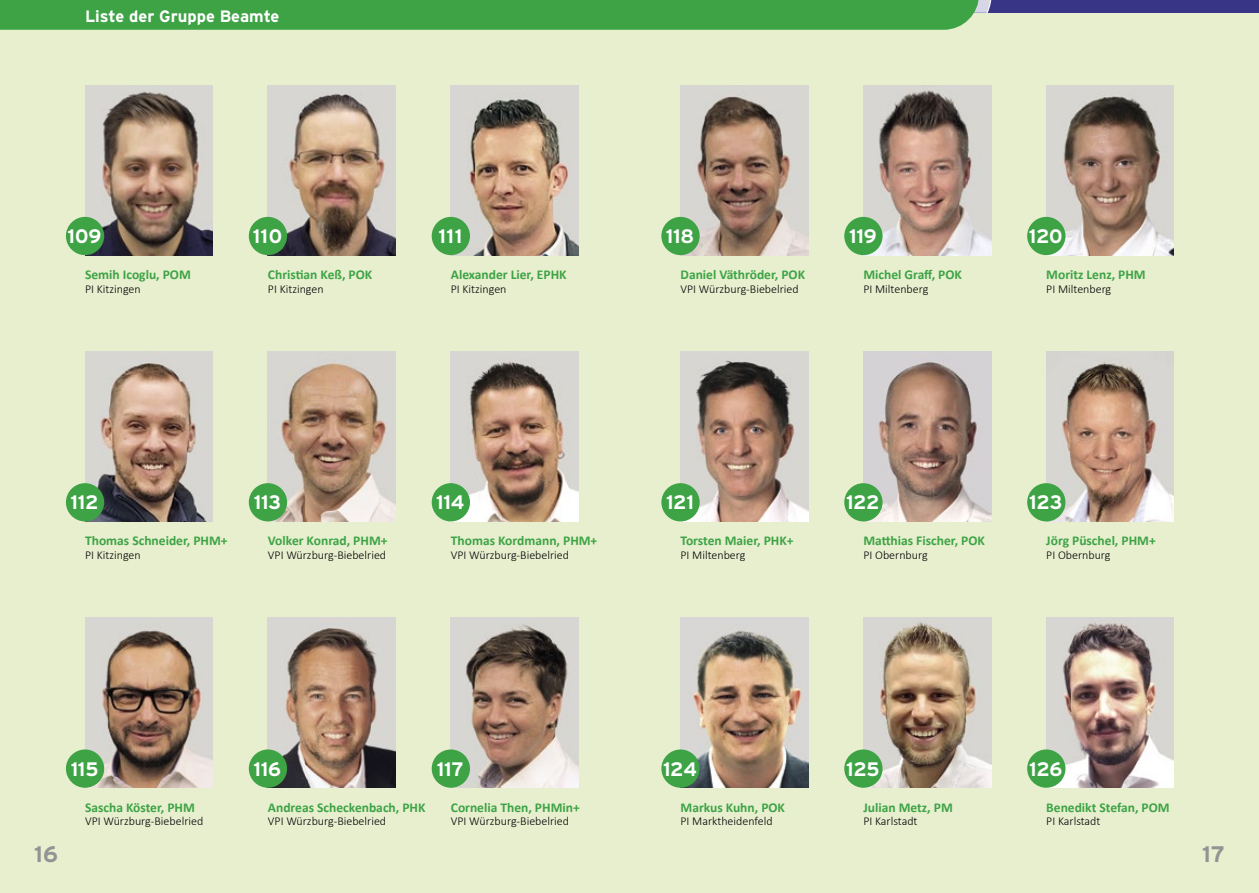
<style>
.page{position:relative;width:1259px;height:893px;background:#e7efcf}
.page>*{position:absolute;margin:0;border:0;box-sizing:border-box;transform-origin:0 0}
.t1{font:700 22.5px "Interstate";color:#939393}
.t2{font:700 19.5px "Interstate";letter-spacing:-.01em;color:#fff}
.t3{font:700 16.5px "Interstate";color:#fff}
.t4{font:700 13.5px "Calibri";color:#3da345}
.t5{font:300 12px "Calibri";color:#000}
</style>
<div class="page">
<img style="left:680px;top:618px;width:128px;height:170px">
<img style="left:863px;top:618px;width:128px;height:170px">
<img style="left:1046px;top:618px;width:128px;height:170px">
<img style="left:680px;top:351px;width:128px;height:170px">
<img style="left:863px;top:351px;width:128px;height:170px">
<img style="left:1046px;top:351px;width:128px;height:170px">
<img style="left:863px;top:85px;width:128px;height:170px">
<img style="left:1046px;top:85px;width:128px;height:170px">
<img style="left:451px;top:618px;width:127px;height:170px">
<img style="left:268px;top:618px;width:127px;height:170px">
<img style="left:85px;top:351px;width:128px;height:170px">
<img style="left:451px;top:351px;width:127px;height:170px">
<img style="left:85px;top:618px;width:128px;height:170px">
<img style="left:268px;top:85px;width:127px;height:170px">
<img style="left:85px;top:85px;width:128px;height:170px">
<img style="left:451px;top:85px;width:127px;height:170px">
<div style="left:66px;top:217px;width:38px;height:38px;background:#3da345;border-radius:50%"></div>
<div style="left:249px;top:217px;width:38px;height:38px;background:#3da345;border-radius:50%"></div>
<div style="left:432px;top:217px;width:38px;height:38px;background:#3da345;border-radius:50%"></div>
<div style="left:66px;top:483px;width:38px;height:38px;background:#3da345;border-radius:50%"></div>
<img style="left:268px;top:351px;width:127px;height:170px">
<div style="left:249px;top:483px;width:38px;height:38px;background:#3da345;border-radius:50%"></div>
<div style="left:432px;top:483px;width:38px;height:38px;background:#3da345;border-radius:50%"></div>
<div style="left:66px;top:749px;width:38px;height:39px;background:#3da345;border-radius:50%"></div>
<div style="left:249px;top:749px;width:38px;height:39px;background:#3da345;border-radius:50%"></div>
<div style="left:432px;top:749px;width:38px;height:39px;background:#3da345;border-radius:50%"></div>
<img style="left:680px;top:85px;width:128px;height:170px">
<div style="left:661px;top:217px;width:38px;height:38px;background:#3da345;border-radius:50%"></div>
<div style="left:844px;top:217px;width:38px;height:38px;background:#3da345;border-radius:50%"></div>
<div style="left:1027px;top:217px;width:38px;height:38px;background:#3da345;border-radius:50%"></div>
<div style="left:661px;top:483px;width:38px;height:38px;background:#3da345;border-radius:50%"></div>
<div style="left:844px;top:483px;width:38px;height:38px;background:#3da345;border-radius:50%"></div>
<div style="left:1027px;top:483px;width:38px;height:38px;background:#3da345;border-radius:50%"></div>
<div style="left:661px;top:749px;width:38px;height:39px;background:#3da345;border-radius:50%"></div>
<div style="left:844px;top:749px;width:38px;height:39px;background:#3da345;border-radius:50%"></div>
<div style="left:1027px;top:749px;width:38px;height:39px;background:#3da345;border-radius:50%"></div>
<div style="left:959px;top:0;width:300px;height:13px;background:#393586"></div>
<div style="left:0;top:0;width:992px;height:30px;background:#3da345"></div>
<p class="t3" style="left:85px;top:7px;width:196px">Liste der Gruppe Beamte</p>
<h2 class="t2" style="left:68px;top:225px;width:35px">109</h2>
<h2 class="t2" style="left:253px;top:225px;width:31px">110</h2>
<p class="t4" style="left:268px;top:266px;width:106px">Christian Keß, POK</p>
<p class="t5" style="left:268px;top:281px;width:57px">PI Kitzingen</p>
<p class="t4" style="left:85px;top:266px;width:107px">Semih Icoglu, POM</p>
<p class="t5" style="left:85px;top:281px;width:57px">PI Kitzingen</p>
<h2 class="t2" style="left:438px;top:225px;width:25px">111</h2>
<p class="t4" style="left:451px;top:266px;width:117px">Alexander Lier, EPHK</p>
<p class="t5" style="left:451px;top:281px;width:57px">PI Kitzingen</p>
<h2 class="t2" style="left:666px;top:225px;width:30px">118</h2>
<h2 class="t2" style="left:849px;top:225px;width:29px">119</h2>
<p class="t4" style="left:863px;top:266px;width:100px">Michel Graff, POK</p>
<p class="t5" style="left:863px;top:281px;width:66px">PI Miltenberg</p>
<p class="t4" style="left:680px;top:266px;width:126px">Daniel Väthröder, POK</p>
<p class="t5" style="left:680px;top:281px;width:120px">VPI Würzburg-Biebelried</p>
<h2 class="t2" style="left:1029px;top:225px;width:35px">120</h2>
<p class="t4" style="left:1046px;top:266px;width:101px">Moritz Lenz, PHM</p>
<p class="t5" style="left:1046px;top:281px;width:66px">PI Miltenberg</p>
<h2 class="t2" style="left:71px;top:492px;width:29px">112</h2>
<h2 class="t2" style="left:254px;top:492px;width:29px">113</h2>
<p class="t4" style="left:268px;top:532px;width:121px">Volker Konrad, PHM+</p>
<p class="t5" style="left:268px;top:547px;width:120px">VPI Würzburg-Biebelried</p>
<p class="t4" style="left:85px;top:532px;width:144px">Thomas Schneider, PHM+</p>
<p class="t5" style="left:85px;top:547px;width:57px">PI Kitzingen</p>
<h2 class="t2" style="left:436px;top:492px;width:30px">114</h2>
<p class="t4" style="left:451px;top:532px;width:148px">Thomas Kordmann, PHM+</p>
<p class="t5" style="left:451px;top:547px;width:120px">VPI Würzburg-Biebelried</p>
<h2 class="t2" style="left:666px;top:492px;width:29px">121</h2>
<h2 class="t2" style="left:846px;top:492px;width:35px">122</h2>
<p class="t4" style="left:863px;top:532px;width:123px">Matthias Fischer, POK</p>
<p class="t5" style="left:863px;top:547px;width:66px">PI Obernburg</p>
<p class="t4" style="left:680px;top:532px;width:114px">Torsten Maier, PHK+</p>
<p class="t5" style="left:680px;top:547px;width:66px">PI Miltenberg</p>
<h2 class="t2" style="left:1029px;top:492px;width:35px">123</h2>
<p class="t4" style="left:1046px;top:532px;width:111px">Jörg Püschel, PHM+</p>
<p class="t5" style="left:1046px;top:547px;width:66px">PI Obernburg</p>
<h2 class="t2" style="left:71px;top:758px;width:29px">115</h2>
<h2 class="t2" style="left:254px;top:758px;width:29px">116</h2>
<p class="t4" style="left:268px;top:799px;width:159px">Andreas Scheckenbach, PHK</p>
<p class="t5" style="left:268px;top:814px;width:120px">VPI Würzburg-Biebelried</p>
<p class="t4" style="left:85px;top:799px;width:111px">Sascha Köster, PHM</p>
<p class="t5" style="left:85px;top:814px;width:120px">VPI Würzburg-Biebelried</p>
<h2 class="t2" style="left:437px;top:758px;width:28px">117</h2>
<p class="t4" style="left:451px;top:799px;width:130px">Cornelia Then, PHMin+</p>
<p class="t5" style="left:451px;top:814px;width:120px">VPI Würzburg-Biebelried</p>
<h2 class="t2" style="left:663px;top:758px;width:35px">124</h2>
<h2 class="t2" style="left:846px;top:758px;width:35px">125</h2>
<p class="t4" style="left:863px;top:799px;width:91px">Julian Metz, PM</p>
<p class="t5" style="left:863px;top:814px;width:56px">PI Karlstadt</p>
<p class="t4" style="left:680px;top:799px;width:106px">Markus Kuhn, POK</p>
<p class="t5" style="left:680px;top:814px;width:94px">PI Marktheidenfeld</p>
<h2 class="t2" style="left:1029px;top:758px;width:35px">126</h2>
<p class="t4" style="left:1046px;top:799px;width:125px">Benedikt Stefan, POM</p>
<p class="t5" style="left:1046px;top:814px;width:56px">PI Karlstadt</p>
<h1 class="t1" style="left:34px;top:842px;width:26px">16</h1>
<h1 class="t1" style="left:1202px;top:842px;width:24px">17</h1>
</div>
